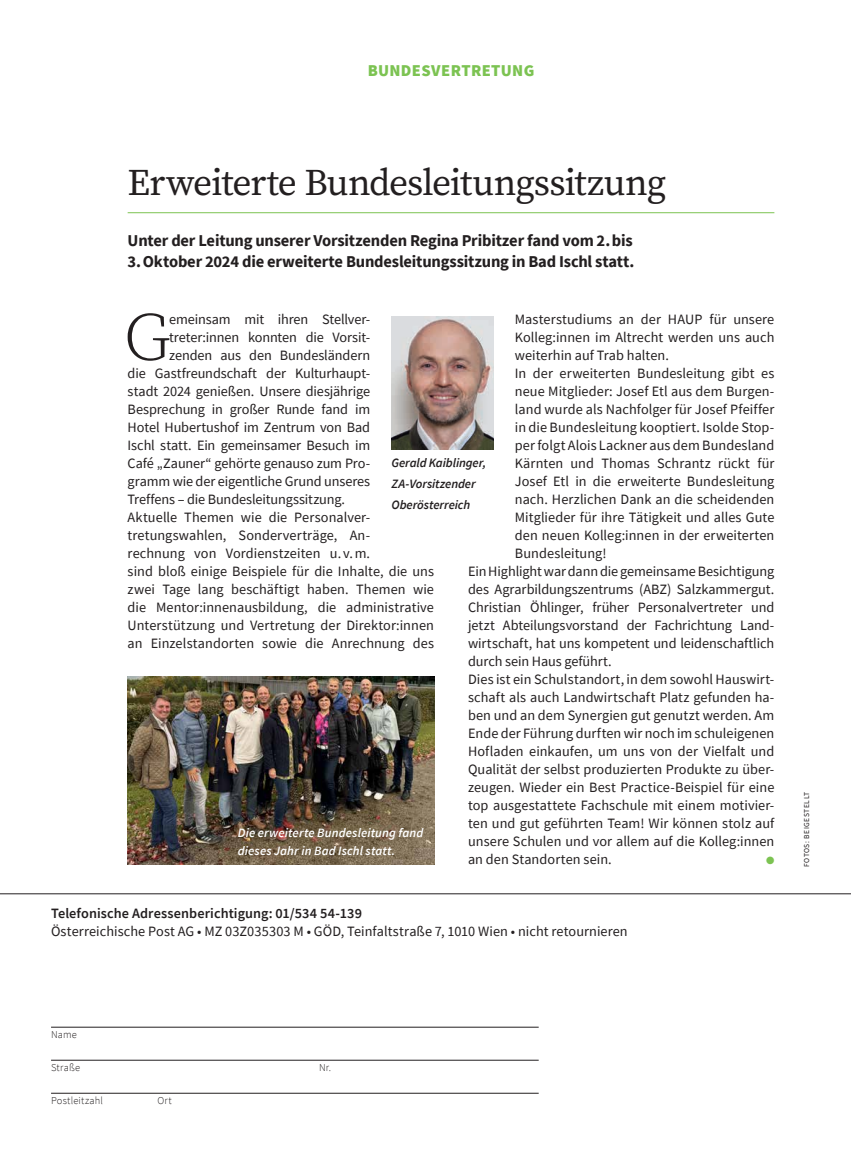
<style>
.page{position:relative;width:851px;height:1149px;background:#fff}
.page>*{position:absolute;margin:0;border:0;box-sizing:border-box;transform-origin:0 0}
.t1{font:300 67.65px "Source Serif Pro";color:#231f20}
.t2{font:37.5px "Source Serif Pro";letter-spacing:-.025em;color:#231f20}
.t3{font:700 16.5px/21px "Source Sans Pro";letter-spacing:-.01em;color:#231f20}
.t4{font:900 16.5px "Source Sans Pro";letter-spacing:.02em;color:#7cc352}
.t5{font:14.25px "Source Sans Pro";color:#231f20}
.t6{font:600 14.25px "Source Sans Pro";letter-spacing:.005em;color:#231f20}
.t7{font:italic 600 12.75px/18px "Source Sans Pro";letter-spacing:.01em;color:#fff}
.t8{font:italic 600 12.75px/21px "Source Sans Pro";letter-spacing:-.005em;color:#231f20}
.t9{font:300 10.5px "Source Sans Pro";letter-spacing:.015em;color:#231f20}
.t10{font:10.5px "Zapf Dingbats ITC";color:#7cc352}
.t11{font:7.5px "Source Sans Pro";letter-spacing:.07em;color:#231f20}
</style>
<div class="page">
<hr style="left:128px;top:212px;width:646px;height:1px;background:#7cc352">
<svg style="left:0;top:893px;width:850px;height:201px"></svg>
<hr style="left:51px;top:1026px;width:487px;height:1px;background:#231f20">
<hr style="left:51px;top:1059px;width:487px;height:1px;background:#231f20">
<hr style="left:51px;top:1092px;width:487px;height:1px;background:#231f20">
<img style="left:391px;top:316px;width:102px;height:134px">
<img style="left:128px;top:676px;width:306px;height:188px">
<p class="t4" style="left:367px;top:59px;width:94px">BUNDESVERTR</p>
<p class="t4" style="left:481px;top:59px;width:54px">ETUNG</p>
<h2 class="t2" style="left:128px;top:158px;width:540px">Erweiterte Bundesleitungssitzung</h2>
<p class="t3" style="left:128px;top:230px;width:508px">Unter der Leitung unserer Vorsitzenden Regina Pribitzer fand vom 2.bis<br>3.Oktober 2024 die erweiterte Bundesleitungssitzung in Bad Ischl statt.</p>
<h1 class="t1" style="left:124px;top:293px;width:48px">G</h1>
<p class="t5" style="left:169px;top:310px;width:201px">emeinsam mit ihren Stellver-</p>
<p class="t5" style="left:514px;top:310px;width:261px">Masterstudiums an der HAUP für unsere</p>
<p class="t5" style="left:514px;top:328px;width:261px">Kolleg:innen im Altrecht werden uns auch</p>
<p class="t5" style="left:514px;top:346px;width:156px">weiterhin auf Trab halten.</p>
<p class="t5" style="left:514px;top:364px;width:261px">In der erweiterten Bundesleitung gibt es</p>
<p class="t5" style="left:514px;top:382px;width:261px">neue Mitglieder: Josef Etl aus dem Burgen-</p>
<p class="t5" style="left:514px;top:400px;width:261px">land wurde als Nachfolger für Josef Pfeiffer</p>
<p class="t5" style="left:514px;top:418px;width:261px">in die Bundesleitung kooptiert. Isolde Stop-</p>
<p class="t5" style="left:514px;top:436px;width:261px">per folgt Alois Lackner aus dem Bundesland</p>
<p class="t5" style="left:514px;top:454px;width:261px">Kärnten und Thomas Schrantz rückt für</p>
<p class="t5" style="left:514px;top:472px;width:261px">Josef Etl in die erweiterte Bundesleitung</p>
<p class="t5" style="left:514px;top:490px;width:261px">nach. Herzlichen Dank an die scheidenden</p>
<p class="t5" style="left:514px;top:508px;width:261px">Mitglieder für ihre Tätigkeit und alles Gute</p>
<p class="t5" style="left:514px;top:526px;width:261px">den neuen Kolleg:innen in der erweiterten</p>
<p class="t5" style="left:514px;top:544px;width:93px">Bundesleitung!</p>
<p class="t5" style="left:468px;top:562px;width:308px">Ein Highlight war dann die gemeinsame Besichtigung</p>
<p class="t5" style="left:468px;top:580px;width:308px">des Agrarbildungszentrums (ABZ) Salzkammergut.</p>
<p class="t5" style="left:468px;top:598px;width:308px">Christian Öhlinger, früher Personalvertreter und</p>
<p class="t5" style="left:468px;top:616px;width:308px">jetzt Abteilungsvorstand der Fachrichtung Land-</p>
<p class="t5" style="left:468px;top:634px;width:308px">wirtschaft, hat uns kompetent und leidenschaftlich</p>
<p class="t5" style="left:468px;top:652px;width:145px">durch sein Haus geführt.</p>
<p class="t5" style="left:468px;top:670px;width:308px">Dies ist ein Schulstandort, in dem sowohl Hauswirt-</p>
<p class="t5" style="left:468px;top:688px;width:308px">schaft als auch Landwirtschaft Platz gefunden ha-</p>
<p class="t5" style="left:468px;top:706px;width:308px">ben und an dem Synergien gut genutzt werden. Am</p>
<p class="t5" style="left:468px;top:724px;width:308px">Ende der Führung durften wir noch im schuleigenen</p>
<p class="t5" style="left:468px;top:742px;width:308px">Hofladen einkaufen, um uns von der Vielfalt und</p>
<p class="t5" style="left:468px;top:760px;width:308px">Qualität der selbst produzierten Produkte zu über-</p>
<p class="t5" style="left:468px;top:778px;width:308px">zeugen. Wieder ein Best Practice-Beispiel für eine</p>
<p class="t5" style="left:468px;top:796px;width:308px">top ausgestattete Fachschule mit einem motivier-</p>
<p class="t5" style="left:468px;top:814px;width:308px">ten und gut geführten Team! Wir können stolz auf</p>
<p class="t5" style="left:468px;top:832px;width:308px">unsere Schulen und vor allem auf die Kolleg:innen</p>
<p class="t5" style="left:468px;top:850px;width:145px">an den Standorten sein.</p>
<p class="t10" style="left:766px;top:855px;width:10px">●</p>
<p class="t5" style="left:169px;top:328px;width:202px">treter:innen konnten die Vorsit-</p>
<p class="t5" style="left:169px;top:346px;width:202px">zenden aus den Bundesländern</p>
<p class="t5" style="left:128px;top:364px;width:244px">die Gastfreundschaft der Kulturhaupt-</p>
<p class="t5" style="left:128px;top:382px;width:244px">stadt 2024 genießen. Unsere diesjährige</p>
<p class="t5" style="left:128px;top:400px;width:244px">Besprechung in großer Runde fand im</p>
<p class="t5" style="left:128px;top:418px;width:244px">Hotel Hubertushof im Zentrum von Bad</p>
<p class="t5" style="left:128px;top:436px;width:244px">Ischl statt. Ein gemeinsamer Besuch im</p>
<p class="t5" style="left:128px;top:454px;width:244px">Café „Zauner“ gehörte genauso zum Pro-</p>
<p class="t5" style="left:128px;top:472px;width:244px">gramm wie der eigentliche Grund unseres</p>
<p class="t5" style="left:128px;top:490px;width:219px">Treffens – die Bundesleitungssitzung.</p>
<p class="t5" style="left:128px;top:508px;width:244px">Aktuelle Themen wie die Personalver-</p>
<p class="t5" style="left:128px;top:526px;width:244px">tretungswahlen, Sonderverträge, An-</p>
<p class="t5" style="left:128px;top:544px;width:244px">rechnung von Vordienstzeiten u. v.m.</p>
<p class="t5" style="left:128px;top:562px;width:308px">sind bloß einige Beispiele für die Inhalte, die uns</p>
<p class="t5" style="left:128px;top:580px;width:308px">zwei Tage lang beschäftigt haben. Themen wie</p>
<p class="t5" style="left:128px;top:598px;width:308px">die Mentor:innenausbildung, die administrative</p>
<p class="t5" style="left:128px;top:616px;width:308px">Unterstützung und Vertretung der Direktor:innen</p>
<p class="t5" style="left:128px;top:634px;width:308px">an Einzelstandorten sowie die Anrechnung des</p>
<p class="t8" style="left:391px;top:451px;width:96px">Gerald Kaiblinger,<br>ZA-Vorsitzender<br>Oberösterreich</p>
<p class="t7" style="left:238px;top:822px;width:187px">Die erweiterte Bundesleitung fand dieses Jahr in Bad Ischl statt.</p>
<p class="t6" style="left:51px;top:903px;width:312px">Telefonische Adressenberichtigung: 01/534 54-139</p>
<p class="t5" style="left:51px;top:922px;width:578px">Österreichische Post AG • MZ 03Z035303 M • GÖD, Teinfaltstraße 7, 1010 Wien • nicht retournieren</p>
<p class="t11" style="left:801px;top:866px;width:77px;rotate:-90deg">FOTOS: BEIGESTELLT</p>
<p class="t9" style="left:51px;top:1027px;width:27px">Name</p>
<p class="t9" style="left:51px;top:1060px;width:31px">Straße</p>
<p class="t9" style="left:319px;top:1060px;width:14px">Nr.</p>
<p class="t9" style="left:51px;top:1093px;width:53px">Postleitzahl</p>
<p class="t9" style="left:157px;top:1093px;width:16px">Ort</p>
</div>
